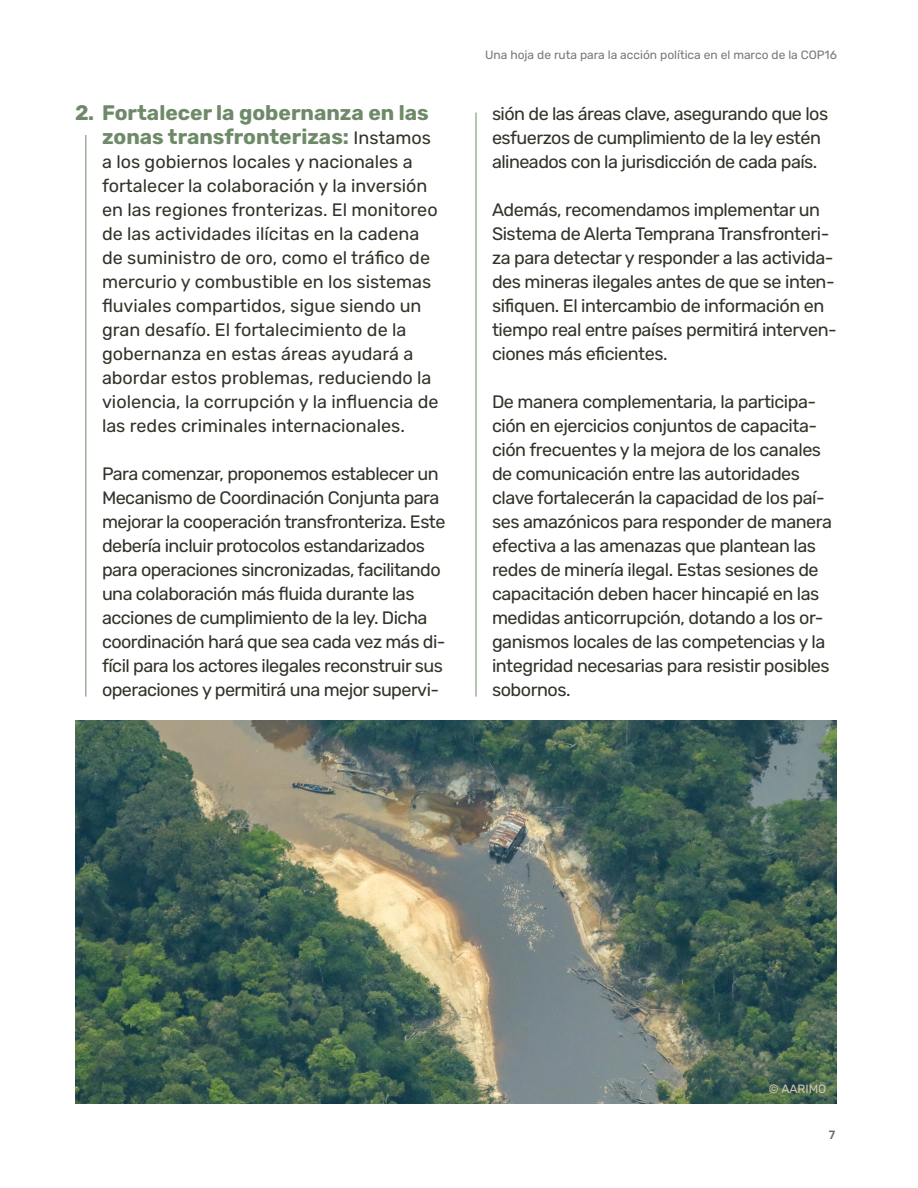
<style>
.page{position:relative;width:918px;height:1188px;background:#fff}
.page>*{position:absolute;margin:0;border:0;box-sizing:border-box;transform-origin:0 0}
.t1{font:700 21px/24px "Rubik";color:#6e8a69;text-align:right}
.t2{font:18px/24px "Rubik";letter-spacing:-.025em;color:#33332b}
.t3{font:18px/24px "Rubik";color:#33332b}
.t4{font:12px "Rubik";color:#76787b}
.t5{font:12px "Rubik";color:#d4c7ad}
.t6{font:500 12px "Rubik";color:#6c6d70}
.s1{font-weight:400;font-size:18px;color:#33332b}
</style>
<div class="page">
<img style="left:75px;top:720px;width:762px;height:384px">
<hr style="left:85px;top:135px;width:1px;height:562px;background:#6e8a69">
<hr style="left:476px;top:113px;width:1px;height:584px;background:#6e8a69">
<p class="t1" style="left:75px;top:101px;width:358px">2. Fortalecer la gobernanza en las zonas transfronterizas: <span class="s1">Instamos</span></p>
<p class="t3" style="left:102px;top:150px;width:338px">a los gobiernos locales y nacionales a fortalecer la colaboración y la inversión en las regiones fronterizas. El monitoreo de las actividades ilícitas en la cadena de suministro de oro, como el tráfico de mercurio y combustible en los sistemas fluviales compartidos, sigue siendo un gran desafío. El fortalecimiento de la gobernanza en estas áreas ayudará a abordar estos problemas, reduciendo la violencia, la corrupción y la influencia de las redes criminales internacionales.</p>
<p class="t2" style="left:102px;top:462px;width:345px">Para comenzar, proponemos establecer un Mecanismo de Coordinación Conjunta para mejorar la cooperación transfronteriza. Este debería incluir protocolos estandarizados para operaciones sincronizadas, facilitando una colaboración más fluida durante las acciones de cumplimiento de la ley. Dicha coordinación hará que sea cada vez más di&shy;fícil para los actores ilegales reconstruir sus operaciones y permitirá una mejor supervi-</p>
<p class="t4" style="left:485px;top:48px;width:353px">Una hoja de ruta para la acción política en el marco de la COP16</p>
<p class="t2" style="left:492px;top:102px;width:338px">sión de las áreas clave, asegurando que los esfuerzos de cumplimiento de la ley estén alineados con la jurisdicción de cada país.</p>
<p class="t2" style="left:492px;top:198px;width:346px">Además, recomendamos implementar un Sistema de Alerta Temprana Transfronteri&shy;za para detectar y responder a las activida&shy;des mineras ilegales antes de que se inten&shy;sifiquen. El intercambio de información en tiempo real entre países permitirá interven&shy;ciones más eficientes.</p>
<p class="t2" style="left:492px;top:390px;width:342px">De manera complementaria, la participa&shy;ción en ejercicios conjuntos de capacita&shy;ción frecuentes y la mejora de los canales de comunicación entre las autoridades clave fortalecerán la capacidad de los paí&shy;ses amazónicos para responder de manera efectiva a las amenazas que plantean las redes de minería ilegal. Estas sesiones de capacitación deben hacer hincapié en las medidas anticorrupción, dotando a los or&shy;ganismos locales de las competencias y la integridad necesarias para resistir posibles sobornos.</p>
<p class="t5" style="left:769px;top:1082px;width:59px">© AARIMO</p>
<p class="t6" style="left:829px;top:1128px;width:8px">7</p>
</div>
